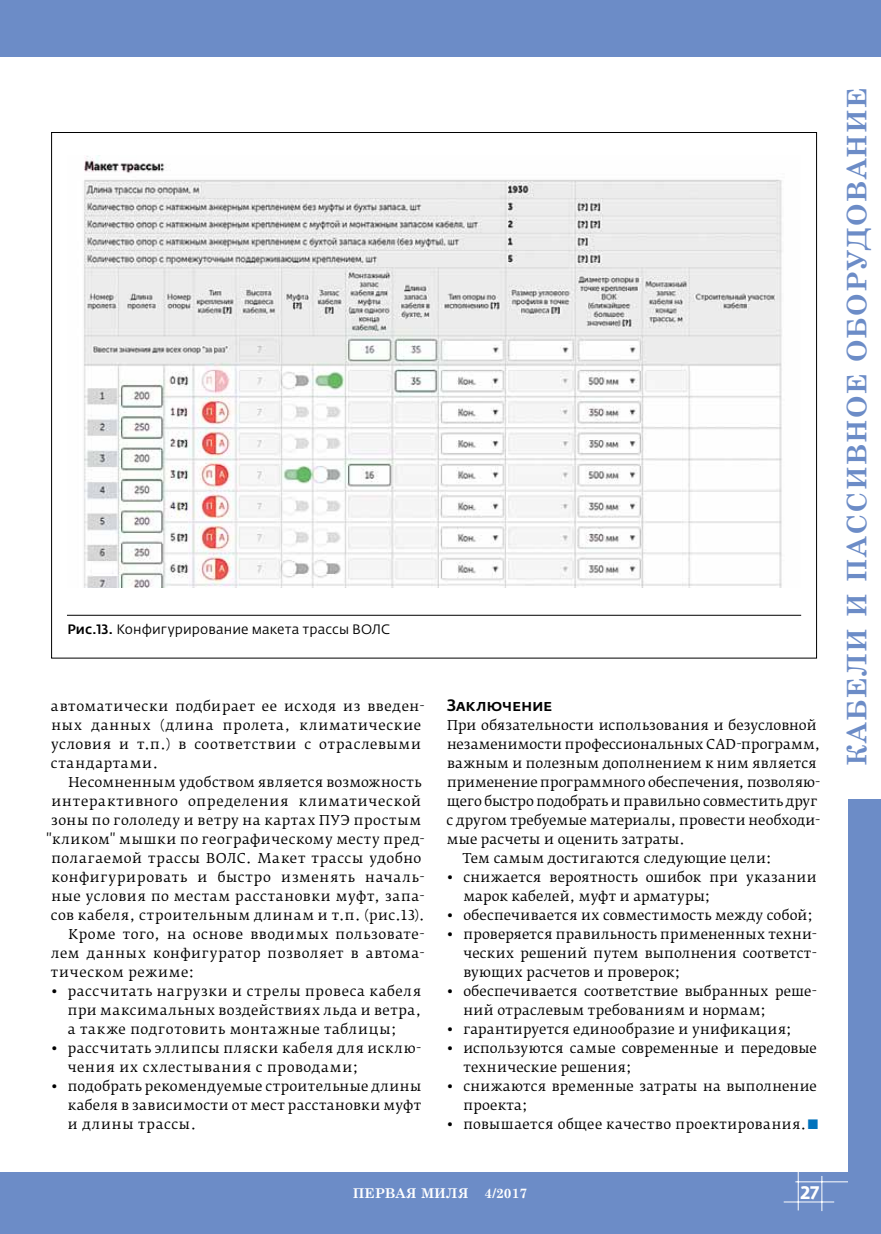
<style>
.page{position:relative;width:881px;height:1234px;background:#fff}
.page>*{position:absolute;margin:0;border:0;box-sizing:border-box;transform-origin:0 0}
.t1{font:700 27px "Century Schoolbook";letter-spacing:.05em;color:#6c8cc7}
.t2{font:700 18px "Fedra Sans Pro";color:#fff}
.t3{font:500 16.5px "Fedra Sans Pro";letter-spacing:-.015em;color:#000}
.t4{font:13.5px/19px "Fedra Serif B Pro";letter-spacing:.025em;color:#000}
.t5{font:13.5px/19px "Fedra Serif B Pro";letter-spacing:.05em;color:#000}
.t6{font:13.5px "Fedra Serif B Pro";letter-spacing:.045em;color:#000}
.t7{font:13.5px "Fedra Serif B Pro";letter-spacing:.005em;color:#000}
.t8{font:13.5px "Fedra Serif B Pro";letter-spacing:.055em;color:#000}
.t9{font:13.5px "Fedra Serif B Pro";color:#000}
.t10{font:13.5px "Fedra Serif B Pro";letter-spacing:-.005em;color:#000}
.t11{font:13.5px "Fedra Sans Pro";letter-spacing:.005em;color:#000}
.t12{font:700 13.5px "Century Schoolbook";color:#fff}
.s1{font-weight:500}
.s2{color:#0072bc}
</style>
<div class="page">
<div style="left:0;top:0;width:880px;height:57px;background:#6c8cc7"></div>
<div style="left:0;top:1172px;width:880px;height:61px;background:#6c8cc7"></div>
<hr style="left:783px;top:1201px;width:50px;height:1px;background:#fff">
<hr style="left:797px;top:1171px;width:1px;height:39px;background:#fff">
<hr style="left:821px;top:1175px;width:1px;height:35px;background:#fff">
<hr style="left:795px;top:1181px;width:85px;height:1px;background:#fff">
<div style="left:847px;top:0;width:33px;height:1233px;background:#6c8cc7"></div>
<div style="left:846px;top:57px;width:34px;height:741px;background:#fff"></div>
<hr style="left:67px;top:615px;width:733px;height:1px;background:#000">
<img style="left:84px;top:155px;width:698px;height:433px">
<p class="t11" style="left:67px;top:621px;width:324px"><span class="s1">Рис.13.</span> Конфигурирование макета трассы ВОЛС</p>
<p class="t5" style="left:51px;top:696px;width:375px">автоматически подбирает ее исходя из введен&shy;ных данных (длина пролета, климатические условия и т.п.) в соответствии с отраслевыми стандартами.</p>
<p class="t4" style="left:68px;top:772px;width:354px">Несомненным удобством является возможность</p>
<p class="t8" style="left:51px;top:792px;width:371px">интерактивного определения климатической</p>
<p class="t4" style="left:51px;top:810px;width:371px">зоны по гололеду и ветру на картах ПУЭ простым</p>
<p class="t4" style="left:46px;top:829px;width:380px">"кликом" мышки по географическому месту пред-</p>
<p class="t4" style="left:51px;top:848px;width:371px">полагаемой трассы ВОЛС. Макет трассы удобно</p>
<p class="t8" style="left:51px;top:868px;width:374px">конфигурировать и быстро изменять началь-</p>
<p class="t6" style="left:51px;top:887px;width:374px">ные условия по местам расстановки муфт, запа-</p>
<p class="t6" style="left:51px;top:906px;width:375px">сов кабеля, строительным длинам и т.п. (рис.13).</p>
<p class="t6" style="left:68px;top:925px;width:357px">Кроме того, на основе вводимых пользовате-</p>
<p class="t6" style="left:51px;top:944px;width:375px">лем данных конфигуратор позволяет в автома-</p>
<p class="t5" style="left:51px;top:962px;width:145px">тическом режиме:</p>
<p class="t4" style="left:68px;top:981px;width:355px;text-align:justify;text-indent:-16px">• рассчитать нагрузки и стрелы провеса кабеля при максимальных воздействиях льда и ветра, а также подготовить монтажные таблицы;</p>
<p class="t5" style="left:68px;top:1038px;width:355px;text-indent:-16px">• рассчитать эллипсы пляски кабеля для исклю&shy;чения их схлестывания с проводами;</p>
<p class="t4" style="left:68px;top:1076px;width:355px;text-align:justify;text-indent:-16px">• подобрать рекомендуемые строительные длины кабеля в зависимости от мест расстановки муфт и длины трассы.</p>
<p class="t3" style="left:446px;top:694px;width:107px">Заключение</p>
<p class="t4" style="left:447px;top:715px;width:371px">При обязательности использования и безусловной</p>
<p class="t7" style="left:447px;top:735px;width:375px">незаменимости профессиональных CAD-программ,</p>
<p class="t4" style="left:447px;top:753px;width:371px">важным и полезным дополнением к ним является</p>
<p class="t9" style="left:447px;top:773px;width:374px">применение программного обеспечения, позволяю-</p>
<p class="t10" style="left:446px;top:792px;width:372px">щего быстро подобрать и правильно совместить друг</p>
<p class="t7" style="left:446px;top:811px;width:375px">с другом требуемые материалы, провести необходи-</p>
<p class="t4" style="left:446px;top:829px;width:240px">мые расчеты и оценить затраты.</p>
<p class="t4" style="left:463px;top:848px;width:310px">Тем самым достигаются следующие цели:</p>
<p class="t4" style="left:463px;top:867px;width:355px;text-indent:-16px">• снижается вероятность ошибок при указании марок кабелей, муфт и арматуры;</p>
<p class="t4" style="left:446px;top:905px;width:367px">• обеспечивается их совместимость между собой;</p>
<p class="t4" style="left:463px;top:924px;width:355px;text-align:justify;text-indent:-16px">• проверяется правильность примененных техни&shy;ческих решений путем выполнения соответст&shy;вующих расчетов и проверок;</p>
<p class="t4" style="left:463px;top:981px;width:355px;text-indent:-16px">• обеспечивается соответствие выбранных реше&shy;ний отраслевым требованиям и нормам;</p>
<p class="t4" style="left:446px;top:1019px;width:346px">• гарантируется единообразие и унификация;</p>
<p class="t4" style="left:463px;top:1038px;width:355px;text-indent:-16px">• используются самые современные и передовые технические решения;</p>
<p class="t4" style="left:463px;top:1076px;width:355px;text-indent:-16px">• снижаются временные затраты на выполнение проекта;</p>
<p class="t4" style="left:446px;top:1114px;width:373px">• повышается общее качество проектирования.<span class="s2">■</span></p>
<p class="t12" style="left:352px;top:1181px;width:176px">ПЕРВАЯ МИЛЯ 4/2017</p>
<h2 class="t2" style="left:800px;top:1180px;width:20px">27</h2>
<h1 class="t1" style="left:835px;top:765px;width:680px;rotate:-90deg">Кабели и пассивное оборудование</h1>
</div>
